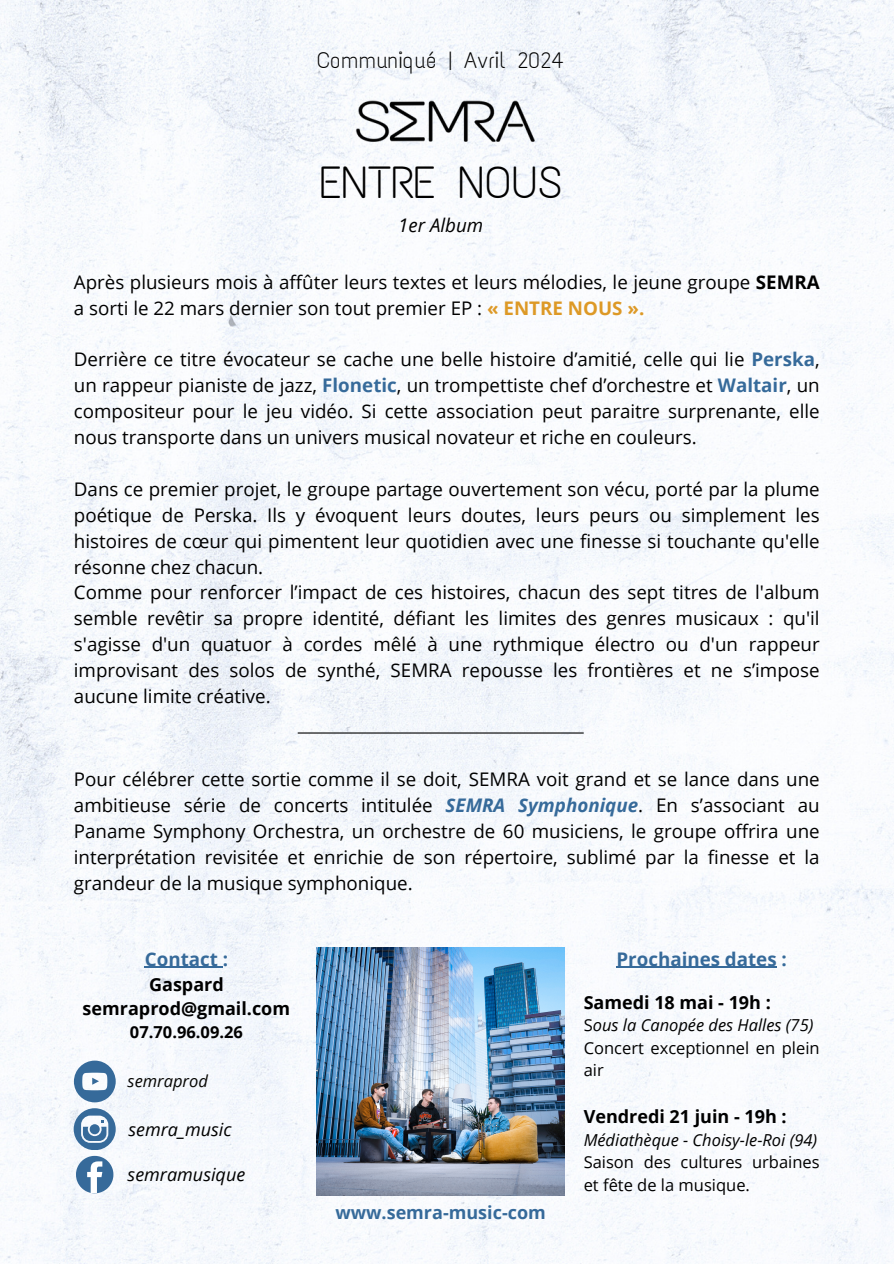
<style>
.page{position:relative;width:894px;height:1264px;background:#fff}
.page>*{position:absolute;margin:0;border:0;box-sizing:border-box;transform-origin:0 0}
.t1{font:45px "Text Me One";color:#000}
.t2{font:22.5px "Text Me One";color:#000}
.t3{font:18.75px/25.8px "Open Sans";color:#000}
.t4{font:700 18.75px "Open Sans";color:#366a9a}
.t5{font:italic 18.75px "Open Sans";color:#000}
.t6{font:700 18px/24.8px "Open Sans";color:#000;text-align:center}
.t7{font:italic 18px "Open Sans";color:#000}
.t8{font:700 18px "Open Sans";color:#366a9a}
.t9{font:16.5px/22.5px "Open Sans";color:#000}
.t10{font:italic 16.5px "Open Sans";color:#000}
.t11{font:700 16.5px "Open Sans";color:#000}
.t12{font:italic 16.5px "Open Sans";color:#060603}
.s1{font-weight:700}
.s2{font-weight:700;color:#dd9926}
.s3{font-weight:700;color:#366a9a}
.s4{font-weight:700;font-style:italic;color:#366a9a}
.s5{font-style:normal}
</style>
<div class="page">
<img style="left:0;top:0;width:893px;height:1263px">
<img style="left:335px;top:79px;width:222px;height:86px">
<img style="left:316px;top:947px;width:248px;height:247px">
<hr style="left:297px;top:732px;width:286px;height:1px;background:#000">
<svg style="left:74px;top:1108px;width:41px;height:41px"></svg>
<svg style="left:76px;top:1155px;width:37px;height:38px"></svg>
<hr style="left:616px;top:966px;width:160px;height:2px;background:#366a9a">
<hr style="left:145px;top:966px;width:78px;height:2px;background:#366a9a">
<svg style="left:74px;top:1060px;width:41px;height:42px"></svg>
<h4 class="t2" style="left:317px;top:47px;width:248px">Communiqué | Avril 2024</h4>
<h4 class="t1" style="left:319px;top:155px;width:245px">ENTRE NOUS</h4>
<h3 class="t5" style="left:398px;top:212px;width:86px">1er Album</h3>
<h1 class="t3" style="left:74px;top:268px;width:747px">Après plusieurs mois à affûter leurs textes et leurs mélodies, le jeune groupe <span class="s1">SEMRA </span>a sorti le 22 mars dernier son tout premier EP : <span class="s2">« ENTRE NOUS ».</span></h1>
<h4 class="t3" style="left:74px;top:346px;width:747px;text-align:justify">Derrière ce titre évocateur se cache une belle histoire d’amitié, celle qui lie <span class="s3">Perska</span>, un rappeur pianiste de jazz, <span class="s3">Flonetic</span>, un trompettiste chef d’orchestre et <span class="s3">Waltair</span>, un compositeur pour le jeu vidéo. Si cette association peut paraitre surprenante, elle nous transporte dans un univers musical novateur et riche en couleurs.</h4>
<h4 class="t3" style="left:74px;top:475px;width:747px">Dans ce premier projet, le groupe partage ouvertement son vécu, porté par la plume poétique de Perska. Ils y évoquent leurs doutes, leurs peurs ou simplement les histoires de cœur qui pimentent leur quotidien avec une finesse si touchante qu'elle résonne chez chacun.<br>Comme pour renforcer l’impact de ces histoires, chacun des sept titres de l'album semble revêtir sa propre identité, défiant les limites des genres musicaux : qu'il s'agisse d'un quatuor à cordes mêlé à une rythmique électro ou d'un rappeur improvisant des solos de synthé, SEMRA repousse les frontières et ne s’impose aucune limite créative.</h4>
<h4 class="t3" style="left:74px;top:766px;width:747px;text-align:justify">Pour célébrer cette sortie comme il se doit, SEMRA voit grand et se lance dans une ambitieuse série de concerts intitulée <span class="s4">SEMRA Symphonique</span>. En s’associant au Paname Symphony Orchestra, un orchestre de 60 musiciens, le groupe offrira une interprétation revisitée et enrichie de son répertoire, sublimé par la finesse et la grandeur de la musique symphonique.</h4>
<h3 class="t4" style="left:145px;top:945px;width:85px">Contact :</h3>
<h3 class="t6" style="left:83px;top:971px;width:209px">Gaspard semraprod@gmail.com</h3>
<h3 class="t11" style="left:130px;top:1020px;width:114px">07.70.96.09.26</h3>
<h3 class="t12" style="left:128px;top:1069px;width:82px">semraprod</h3>
<p class="t7" style="left:128px;top:1116px;width:105px">semra_music</p>
<p class="t7" style="left:128px;top:1162px;width:119px">semramusique</p>
<p class="t8" style="left:335px;top:1200px;width:212px">www.semra-music-com</p>
<p class="t4" style="left:616px;top:945px;width:172px">Prochaines dates :</p>
<p class="t6" style="left:583px;top:989px;width:189px">Samedi 18 mai - 19h :</p>
<p class="t10" style="left:583px;top:1013px;width:231px"><span class="s5">S</span>ous la Canopée des Halles (75)</p>
<h4 class="t9" style="left:583px;top:1035px;width:237px">Concert exceptionnel en plein air</h4>
<p class="t6" style="left:583px;top:1103px;width:204px">Vendredi 21 juin - 19h :</p>
<p class="t10" style="left:583px;top:1128px;width:235px">Médiathèque - Choisy-le-Roi (94)</p>
<h4 class="t9" style="left:583px;top:1150px;width:237px">Saison des cultures urbaines et fête de la musique.</h4>
</div>
